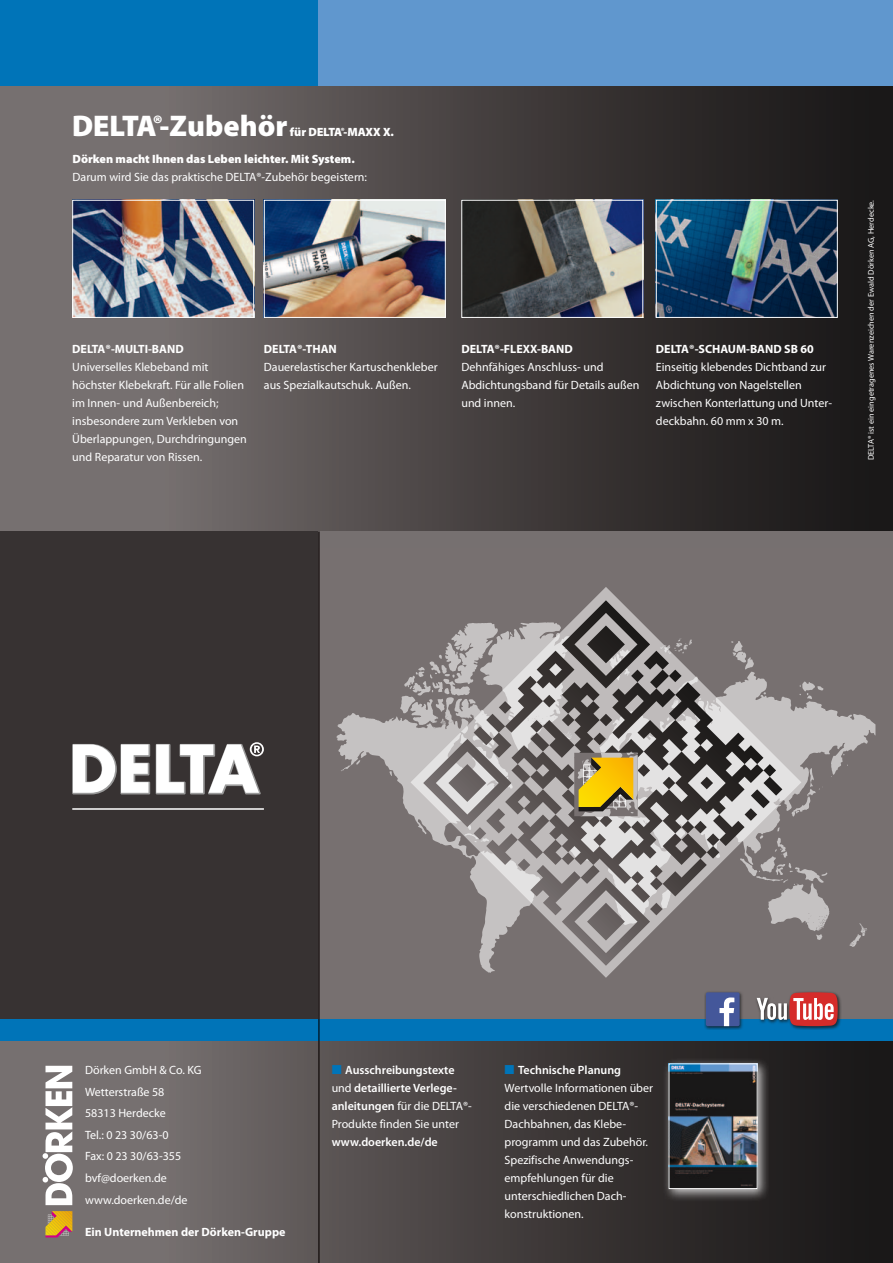
<style>
.page{position:relative;width:893px;height:1263px;background:#fff}
.page>*{position:absolute;margin:0;border:0;box-sizing:border-box;transform-origin:0 0}
.t1{font:900 30px "Delta Myriad Pro";letter-spacing:-.035em;color:#fff}
.t2{font:12px/18px "Myriad Pro Doerken";color:#fff}
.t3{font:600 12px/18px "Myriad Pro Doerken";color:#fff}
.t4{font:700 12px "Myriad Pro Doerken";color:#fff}
.t5{font:900 12px "Myriad Pro Doerken";color:#fff}
.t6{font:8.25px "Myriad Pro Doerken";color:#fff}
.s1{font-family:"Myriad Pro Doerken"}
.s2{font-family:"Delta Myriad Pro"}
.s3{color:#0074b8}
.s4{font-weight:400}
.s5{font-weight:600;color:#0074b8}
.s6{font-weight:600}
</style>
<div class="page">
<div style="left:0;top:0;width:893px;height:1263px;background:linear-gradient(to right,#827b7b,#151211)"></div>
<div style="left:0;top:531px;width:319px;height:510px;background:#373232"></div>
<div style="left:319px;top:531px;width:574px;height:510px;background:#767070"></div>
<svg style="left:801px;top:688px;width:74px;height:89px"></svg>
<svg style="left:336px;top:713px;width:64px;height:70px;fill:#c5c2c2"></svg>
<svg style="left:801px;top:768px;width:22px;height:44px"></svg>
<svg style="left:801px;top:681px;width:22px;height:18px"></svg>
<svg style="left:355px;top:760px;width:5px;height:5px"></svg>
<svg style="left:801px;top:869px;width:29px;height:71px"></svg>
<svg style="left:849px;top:923px;width:18px;height:24px"></svg>
<svg style="left:414px;top:587px;width:387px;height:391px"></svg>
<svg style="left:72px;top:744px;width:78px;height:50px"></svg>
<svg style="left:156px;top:742px;width:108px;height:52px"></svg>
<hr style="left:72px;top:808px;width:192px;height:2px;background:#fff">
<svg style="left:486px;top:600px;width:277px;height:296px"></svg>
<svg style="left:400px;top:622px;width:246px;height:194px"></svg>
<div style="left:0;top:1019px;width:893px;height:22px;background:#0074b8"></div>
<div style="left:755px;top:990px;width:87px;height:40px;background:#151616;opacity:.75"></div>
<svg style="left:757px;top:992px;width:81px;height:34px"></svg>
<div style="left:704px;top:991px;width:40px;height:39px;background:#151616;opacity:.75"></div>
<div style="left:706px;top:992px;width:34px;height:34px;background:#44579a;border-radius:2px"></div>
<svg style="left:719px;top:997px;width:15px;height:29px"></svg>
<hr style="left:318px;top:531px;width:2px;height:732px;background:#1a1818">
<div style="left:0;top:0;width:319px;height:85px;background:#0074b8"></div>
<div style="left:319px;top:0;width:574px;height:85px;background:#6097ce"></div>
<svg style="left:43px;top:1066px;width:30px;height:139px"></svg>
<svg style="left:46px;top:1211px;width:26px;height:26px"></svg>
<img style="left:74px;top:202px;width:178px;height:114px">
<div style="left:72px;top:200px;width:182px;height:118px;border:1px solid #fff"></div>
<img style="left:658px;top:202px;width:178px;height:114px">
<div style="left:656px;top:200px;width:182px;height:118px;border:1px solid #fff"></div>
<img style="left:266px;top:202px;width:178px;height:114px">
<div style="left:264px;top:200px;width:182px;height:118px;border:1px solid #fff"></div>
<div style="left:662px;top:1057px;width:108px;height:144px;background:#fff;opacity:.75"></div>
<img style="left:671px;top:1065px;width:84px;height:122px">
<div style="left:669px;top:1063px;width:88px;height:126px;border:1px solid #fff"></div>
<img style="left:463px;top:202px;width:178px;height:114px">
<div style="left:461px;top:200px;width:182px;height:118px;border:1px solid #fff"></div>
<h1 class="t1" style="left:72px;top:105px;width:217px">DELTA®-Z<span class="s1">ubehör</span></h1>
<p class="t5" style="left:290px;top:124px;width:106px">für <span class="s2">DELTA®-M</span>AXX X.</p>
<p class="t5" style="left:73px;top:151px;width:284px">Dörken macht Ihnen das Leben leichter. Mit System.</p>
<p class="t2" style="left:73px;top:168px;width:296px">Darum wird Sie das praktische DELTA®-Zubehör begeistern:</p>
<p class="t4" style="left:72px;top:341px;width:113px">DELTA®-MULTI-BAND</p>
<p class="t2" style="left:72px;top:358px;width:176px">Universelles Klebeband mit höchster Klebekraft. Für alle Folien im Innen- und Außenbereich; insbesondere zum Verkleben von<br>Überlappungen, Durchdringungen und Reparatur von Rissen.</p>
<p class="t4" style="left:264px;top:341px;width:74px">DELTA®-THAN</p>
<p class="t2" style="left:264px;top:358px;width:175px">Dauerelastischer Kartuschenkleber aus Spezialkautschuk. Außen.</p>
<p class="t4" style="left:461px;top:341px;width:113px">DELTA®-FLEXX-BAND</p>
<p class="t2" style="left:461px;top:358px;width:179px">Dehnfähiges Anschluss- und<br>Abdichtungsband für Details außen und innen.</p>
<p class="t4" style="left:656px;top:341px;width:159px">DELTA®-SCHAUM-BAND SB 60</p>
<p class="t2" style="left:656px;top:358px;width:178px">Einseitig klebendes Dichtband zur<br>Abdichtung von Nagelstellen zwischen Konterlattung und Unter&shy;deckbahn. 60 mm x 30 m.</p>
<p class="t6" style="left:866px;top:460px;width:262px;rotate:-90deg">DELTA® ist ein eingetragenes Warenzeichen der Ewald Dörken AG, Herdecke.</p>
<p class="t2" style="left:85px;top:1059px;width:118px;line-height:21.6px">Dörken GmbH &amp; Co. KG<br>Wetterstraße 58<br>58313 Herdecke<br>Tel.: 0 23 30/63-0<br>Fax: 0 23 30/63-355 bvf@doerken.de www.doerken.de/de</p>
<p class="t4" style="left:85px;top:1224px;width:202px">Ein Unternehmen der Dörken-Gruppe</p>
<p class="t3" style="left:332px;top:1060px;width:142px"><span class="s3">■</span> Ausschreibungstexte <span class="s4">und</span> detaillierte Verlege&shy;anleitungen <span class="s4">für die DELTA®-<br>Produkte finden Sie unter</span></p>
<p class="t3" style="left:332px;top:1132px;width:108px">www.doerken.de/de</p>
<p class="t2" style="left:505px;top:1061px;width:150px"><span class="s5">■</span> <span class="s6">Technische Planung<br></span>Wertvolle Informationen über die verschiedenen DELTA®-<br>Dachbahnen, das Klebe&shy;programm und das Zubehör.<br>Spezifische Anwendungs&shy;empfehlungen für die unterschiedlichen Dach&shy;konstruktionen.</p>
</div>
